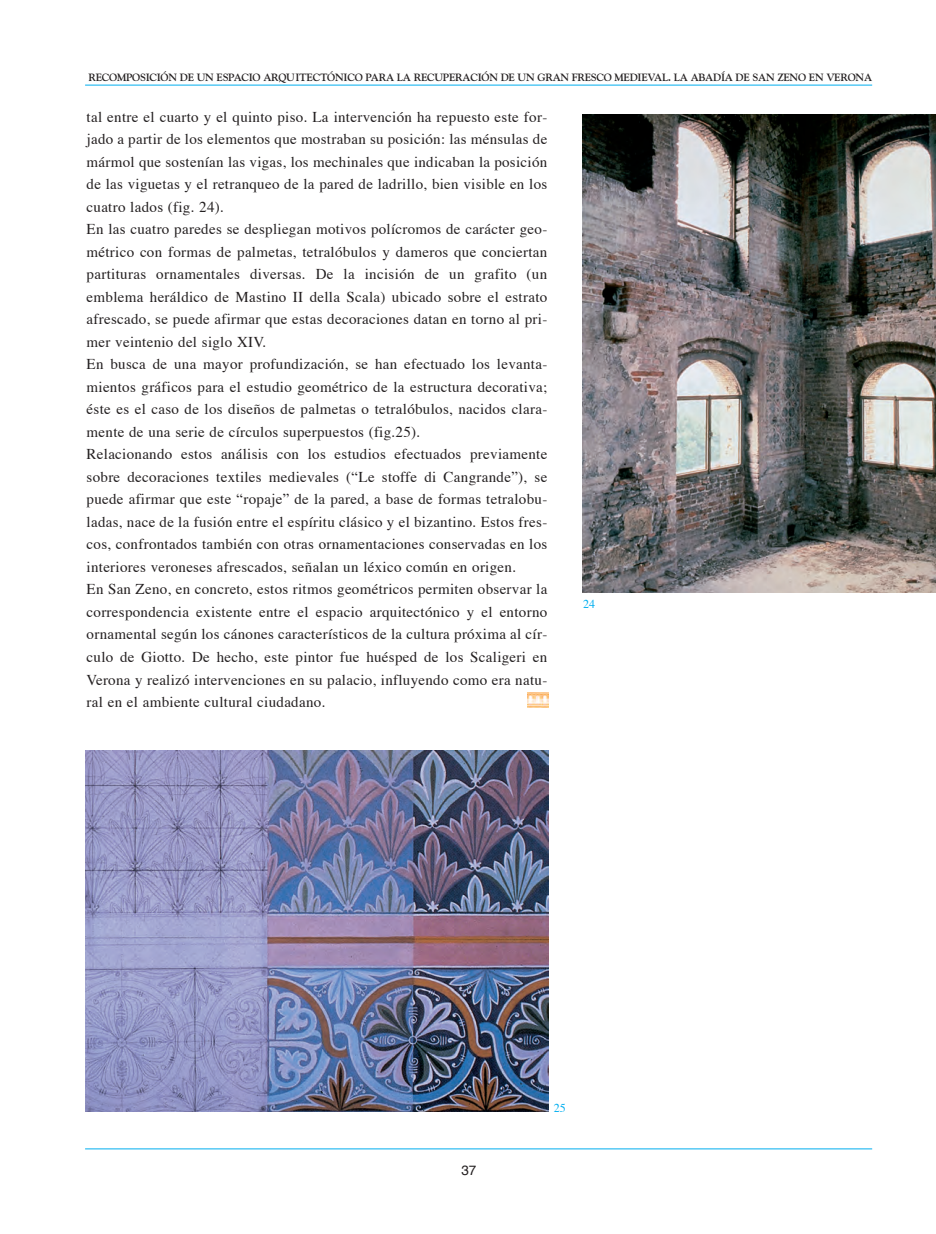
<style>
.page{position:relative;width:936px;height:1234px;background:#fff}
.page>*{position:absolute;margin:0;border:0;box-sizing:border-box;transform-origin:0 0}
.t1{font:15px/22.5px "Times";letter-spacing:.02em;color:#231f20}
.t2{font:13.5px "Helvetica";color:#231f20}
.t3{font:12px "Times";color:#00aeef}
.t4{font:700 10.5px "Goudy";letter-spacing:-.03em;color:#231f20}
</style>
<div class="page">
<hr style="left:85px;top:1148px;width:787px;height:1px;background:#00aeef">
<hr style="left:85px;top:85px;width:787px;height:1px;background:#00aeef">
<img style="left:85px;top:750px;width:463px;height:361px">
<img style="left:583px;top:114px;width:352px;height:478px">
<img style="left:527px;top:692px;width:21px;height:15px">
<p class="t4" style="left:88px;top:71px;width:785px">RECOMPOSICIÓN DE UN ESPACIO ARQUITECTÓNICO PARA LA RECUPERACIÓN DE UN GRAN FRESCO MEDIEVAL. LA ABADÍA DE SAN ZENO EN VERONA</p>
<p class="t1" style="left:87px;top:106px;width:462px">tal entre el cuarto y el quinto piso. La intervención ha repuesto este for&shy;jado a partir de los elementos que mostraban su posición: las ménsulas de mármol que sostenían las vigas, los mechinales que indicaban la posición de las viguetas y el retranqueo de la pared de ladrillo, bien visible en los cuatro lados (fig. 24).<br>En las cuatro paredes se despliegan motivos polícromos de carácter geo&shy;métrico con formas de palmetas, tetralóbulos y dameros que conciertan partituras ornamentales diversas. De la incisión de un grafito (un emblema heráldico de Mastino II della Scala) ubicado sobre el estrato afrescado, se puede afirmar que estas decoraciones datan en torno al pri&shy;mer veintenio del siglo XIV.<br>En busca de una mayor profundización, se han efectuado los levanta&shy;mientos gráficos para el estudio geométrico de la estructura decorativa; éste es el caso de los diseños de palmetas o tetralóbulos, nacidos clara&shy;mente de una serie de círculos superpuestos (fig.25).<br>Relacionando estos análisis con los estudios efectuados previamente sobre decoraciones textiles medievales (“Le stoffe di Cangrande”), se puede afirmar que este “ropaje” de la pared, a base de formas tetralobu&shy;ladas, nace de la fusión entre el espíritu clásico y el bizantino. Estos fres&shy;cos, confrontados también con otras ornamentaciones conservadas en los interiores veroneses afrescados, señalan un léxico común en origen.<br>En San Zeno, en concreto, estos ritmos geométricos permiten observar la correspondencia existente entre el espacio arquitectónico y el entorno ornamental según los cánones característicos de la cultura próxima al cír&shy;culo de Giotto. De hecho, este pintor fue huésped de los Scaligeri en Verona y realizó intervenciones en su palacio, influyendo como era natu&shy;ral en el ambiente cultural ciudadano.</p>
<p class="t3" style="left:583px;top:599px;width:13px">24</p>
<p class="t2" style="left:461px;top:1163px;width:17px">37</p>
<p class="t3" style="left:554px;top:1102px;width:13px">25</p>
</div>
